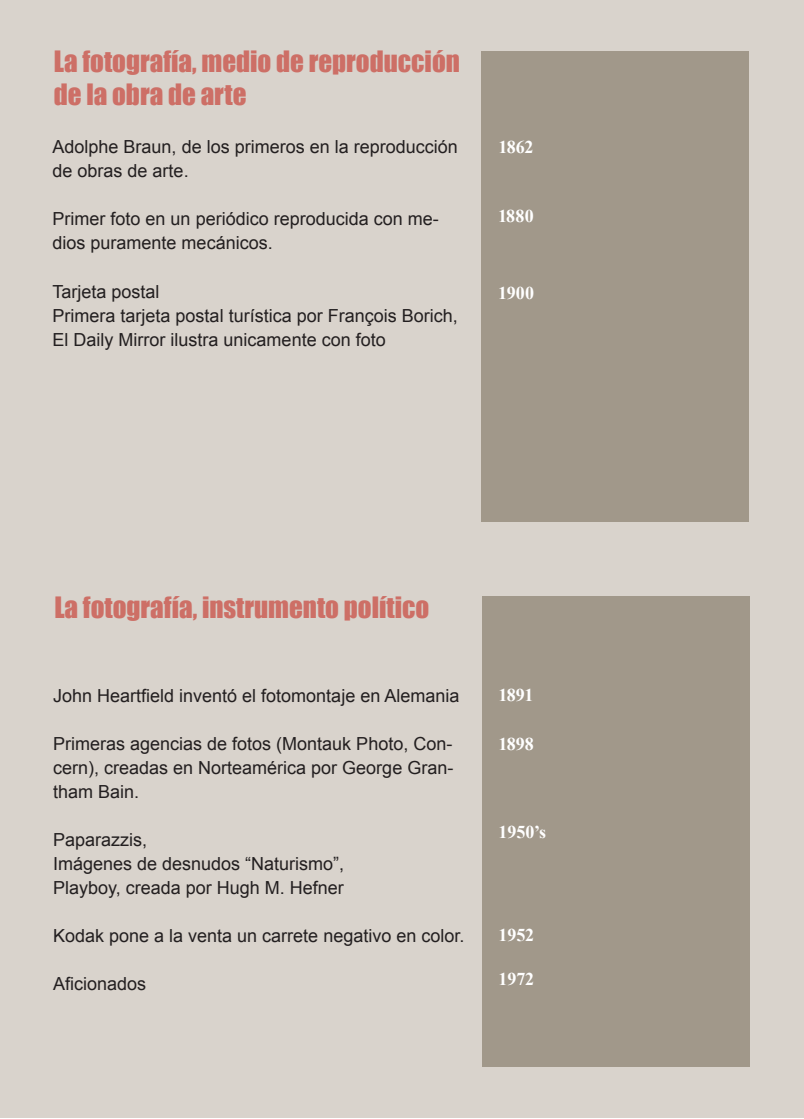
<style>
.page{position:relative;width:804px;height:1119px;background:#fff}
.page>*{position:absolute;margin:0;border:0;box-sizing:border-box;transform-origin:0 0}
.t1{font:27px/32.4px "Impact";color:#cd6f66}
.t2{font:18px/24px "Arial";color:#231f20}
.Cronología{font:700 18px "Times New Roman";letter-spacing:-.01em;color:#fff}
</style>
<div class="page">
<div style="left:0;top:1px;width:804px;height:1116px;background:#d9d3cc"></div>
<div style="left:482px;top:596px;width:267px;height:470px;background:#a1988a"></div>
<div style="left:482px;top:51px;width:267px;height:470px;background:#a1988a"></div>
<p class="t1" style="left:54px;top:45px;width:407px">La fotografía, medio de reproducción de la obra de arte</p>
<p class="t2" style="left:53px;top:135px;width:407px">Adolphe Braun, de los primeros en la reproducción de obras de arte.</p>
<p class="t2" style="left:53px;top:207px;width:388px">Primer foto en un periódico reproducida con me&shy;dios puramente mecánicos.</p>
<p class="t2" style="left:53px;top:279px;width:109px">Tarjeta postal</p>
<p class="t2" style="left:53px;top:303px;width:407px">Primera tarjeta postal turística por François Borich,</p>
<p class="t2" style="left:53px;top:327px;width:335px">El Daily Mirror ilustra unicamente con foto</p>
<p class="Cronología" style="left:498px;top:134px;width:36px">1862</p>
<p class="Cronología" style="left:498px;top:204px;width:37px">1880</p>
<p class="Cronología" style="left:498px;top:280px;width:38px">1900</p>
<p class="t1" style="left:54px;top:590px;width:376px">La fotografía, instrumento político</p>
<p class="t2" style="left:53px;top:684px;width:408px">John Heartfield inventó el fotomontaje en Alemania</p>
<p class="t2" style="left:53px;top:732px;width:402px;text-align:justify">Primeras agencias de fotos (Montauk Photo, Con&shy;cern), creadas en Norteamérica por George Gran&shy;tham Bain.</p>
<p class="t2" style="left:53px;top:828px;width:96px">Paparazzis,</p>
<p class="t2" style="left:53px;top:852px;width:293px">Imágenes de desnudos “Naturismo”,</p>
<p class="t2" style="left:53px;top:876px;width:292px">Playboy, creada por Hugh M. Hefner</p>
<p class="t2" style="left:53px;top:924px;width:413px">Kodak pone a la venta un carrete negativo en color.</p>
<p class="t2" style="left:53px;top:972px;width:95px">Aficionados</p>
<p class="Cronología" style="left:498px;top:682px;width:36px">1891</p>
<p class="Cronología" style="left:498px;top:731px;width:37px">1898</p>
<p class="Cronología" style="left:498px;top:819px;width:49px">1950’s</p>
<p class="Cronología" style="left:498px;top:922px;width:37px">1952</p>
<p class="Cronología" style="left:498px;top:966px;width:37px">1972</p>
</div>
